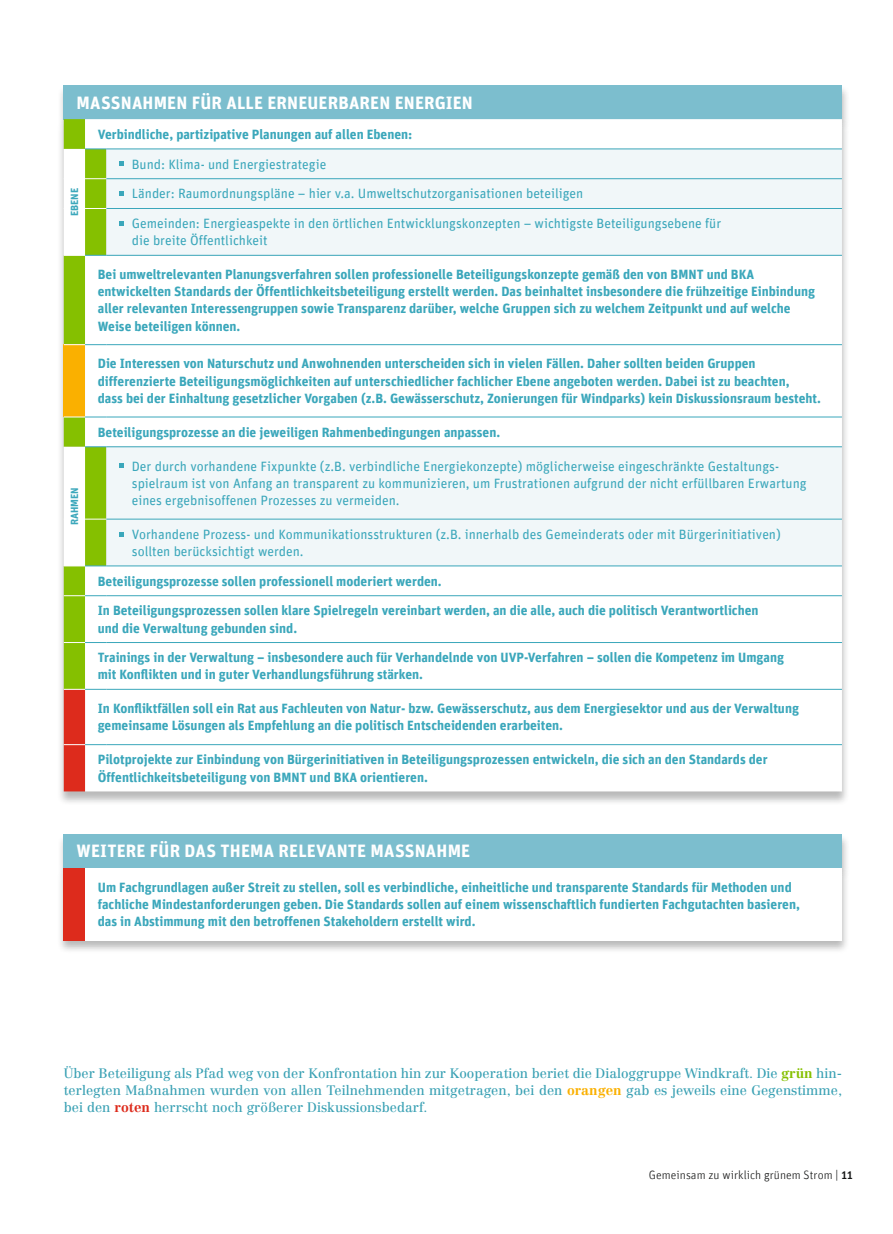
<style>
.page{position:relative;width:893px;height:1234px;background:#fff}
.page>*{position:absolute;margin:0;border:0;box-sizing:border-box;transform-origin:0 0}
.t1{font:700 18px "Unit";letter-spacing:.01em;color:#fff}
.t2{font:700 13.5px/17.2px "Unit";color:#3ba7bb}
.t3{font:13.5px/17.2px "Unit";color:#3ba7bb}
.t4{font:13.5px/17.2px "Centennial";color:#3aa1b4;text-align:justify}
.t5{font:300 12px "Unit";letter-spacing:.005em;color:#151616}
.t6{font:700 10.5px "Unit";color:#3ba7bb}
.s1{font-weight:700;color:#85c000}
.s2{font-weight:700;color:#fab000}
.s3{font-weight:700;color:#dd2b1c}
.s4{font-weight:500}
</style>
<div class="page">
<div style="left:57px;top:832px;width:793px;height:49px;background:#151616;opacity:.3"></div>
<div style="left:64px;top:833px;width:778px;height:34px;background:#7cbece"></div>
<div style="left:57px;top:84px;width:793px;height:49px;background:#151616;opacity:.3"></div>
<div style="left:64px;top:85px;width:778px;height:34px;background:#7cbece"></div>
<div style="left:57px;top:118px;width:793px;height:686px;background:#151616;opacity:.3"></div>
<svg style="left:106px;top:119px;width:736px;height:672px"></svg>
<svg style="left:106px;top:150px;width:736px;height:415px;fill:#f1f7f9"></svg>
<hr style="left:106px;top:149px;width:736px;height:1px;background:#3ba7bb">
<hr style="left:106px;top:446px;width:736px;height:1px;background:#3ba7bb">
<hr style="left:106px;top:178px;width:736px;height:1px;background:#3ba7bb">
<hr style="left:106px;top:208px;width:736px;height:1px;background:#3ba7bb">
<hr style="left:106px;top:255px;width:736px;height:1px;background:#3ba7bb">
<hr style="left:106px;top:518px;width:736px;height:1px;background:#3ba7bb">
<hr style="left:106px;top:565px;width:736px;height:1px;background:#3ba7bb">
<hr style="left:106px;top:344px;width:736px;height:1px;background:#3ba7bb">
<hr style="left:106px;top:416px;width:736px;height:1px;background:#3ba7bb">
<hr style="left:106px;top:595px;width:736px;height:1px;background:#3ba7bb">
<hr style="left:106px;top:642px;width:736px;height:1px;background:#3ba7bb">
<hr style="left:106px;top:689px;width:736px;height:1px;background:#3ba7bb">
<hr style="left:106px;top:744px;width:736px;height:1px;background:#3ba7bb">
<svg style="left:64px;top:119px;width:42px;height:672px"></svg>
<svg style="left:119px;top:161px;width:5px;height:5px"></svg>
<svg style="left:119px;top:191px;width:5px;height:5px"></svg>
<svg style="left:119px;top:221px;width:5px;height:4px"></svg>
<svg style="left:119px;top:463px;width:4px;height:5px"></svg>
<svg style="left:119px;top:532px;width:4px;height:4px"></svg>
<div style="left:57px;top:866px;width:793px;height:87px;background:#151616;opacity:.3"></div>
<div style="left:64px;top:867px;width:21px;height:73px;background:#dd2b1c"></div>
<div style="left:85px;top:867px;width:757px;height:73px;background:#fff"></div>
<h1 class="t1" style="left:77px;top:91px;width:398px">MASSNAHMEN FÜR ALLE ERNEUERBAREN ENERGIEN</h1>
<p class="t2" style="left:98px;top:125px;width:316px">Verbindliche, partizipative Planungen auf allen Ebenen:</p>
<p class="t3" style="left:132px;top:155px;width:196px">Bund: Klima- und Energiestrategie</p>
<p class="t3" style="left:132px;top:179px;width:591px;line-height:29.7px">Länder: Raumordnungspläne – hier v.a. Umweltschutzorganisationen beteiligen<br>Gemeinden: Energieaspekte in den örtlichen Entwicklungskonzepten – wichtigste Beteiligungsebene für</p>
<p class="t3" style="left:132px;top:232px;width:137px">die breite Öffentlichkeit</p>
<p class="t2" style="left:98px;top:265px;width:719px">Bei umweltrelevanten Planungsverfahren sollen professionelle Beteiligungskonzepte gemäß den von BMNT und BKA entwickelten Standards der Öffentlichkeitsbeteiligung erstellt werden. Das beinhaltet insbesondere die frühzeitige Einbindung aller relevanten Interessengruppen sowie Transparenz darüber, welche Gruppen sich zu welchem Zeitpunkt und auf welche Weise beteiligen können.</p>
<p class="t2" style="left:98px;top:355px;width:725px">Die Interessen von Naturschutz und Anwohnenden unterscheiden sich in vielen Fällen. Daher sollten beiden Gruppen differenzierte Beteiligungsmöglichkeiten auf unterschiedlicher fachlicher Ebene angeboten werden. Dabei ist zu beachten,<br>dass bei der Einhaltung gesetzlicher Vorgaben (z.B. Gewässerschutz, Zonierungen für Windparks) kein Diskussionsraum besteht.</p>
<p class="t2" style="left:98px;top:423px;width:404px">Beteiligungsprozesse an die jeweiligen Rahmenbedingungen anpassen.</p>
<p class="t3" style="left:132px;top:457px;width:676px">Der durch vorhandene Fixpunkte (z.B. verbindliche Energiekonzepte) möglicherweise eingeschränkte Gestaltungs&shy;spielraum ist von Anfang an transparent zu kommunizieren, um Frustrationen aufgrund der nicht erfüllbaren Erwartung eines ergebnisoffenen Prozesses zu vermeiden.</p>
<p class="t3" style="left:132px;top:525px;width:650px">Vorhandene Prozess- und Kommunikationsstrukturen (z.B. innerhalb des Gemeinderats oder mit Bürgerinitiativen) sollten berücksichtigt werden.</p>
<p class="t2" style="left:98px;top:565px;width:662px;line-height:29.7px">Beteiligungsprozesse sollen professionell moderiert werden.<br>In Beteiligungsprozessen sollen klare Spielregeln vereinbart werden, an die alle, auch die politisch Verantwortlichen</p>
<p class="t2" style="left:98px;top:612px;width:688px;line-height:29.5px">und die Verwaltung gebunden sind.<br>Trainings in der Verwaltung – insbesondere auch für Verhandelnde von UVP-Verfahren – sollen die Kompetenz im Umgang</p>
<p class="t2" style="left:98px;top:665px;width:327px">mit Konflikten und in guter Verhandlungsführung stärken.</p>
<p class="t2" style="left:98px;top:699px;width:703px">In Konfliktfällen soll ein Rat aus Fachleuten von Natur- bzw. Gewässerschutz, aus dem Energiesektor und aus der Verwaltung gemeinsame Lösungen als Empfehlung an die politisch Entscheidenden erarbeiten.</p>
<p class="t2" style="left:98px;top:750px;width:671px">Pilotprojekte zur Einbindung von Bürgerinitiativen in Beteiligungsprozessen entwickeln, die sich an den Standards der<br>Öffentlichkeitsbeteiligung von BMNT und BKA orientieren.</p>
<p class="t6" style="left:68px;top:216px;width:30px;rotate:-90deg">EBENE</p>
<p class="t6" style="left:68px;top:525px;width:39px;rotate:-90deg">RAHMEN</p>
<h1 class="t1" style="left:77px;top:840px;width:395px">WEITERE FÜR DAS THEMA RELEVANTE MASSNAHME</h1>
<p class="t2" style="left:98px;top:878px;width:704px">Um Fachgrundlagen außer Streit zu stellen, soll es verbindliche, einheitliche und transparente Standards für Methoden und fachliche Mindestanforderungen geben. Die Standards sollen auf einem wissenschaftlich fundierten Fachgutachten basieren, das in Abstimmung mit den betroffenen Stakeholdern erstellt wird.</p>
<p class="t4" style="left:64px;top:1064px;width:780px">Über Beteiligung als Pfad weg von der Konfrontation hin zur Kooperation beriet die Dialoggruppe Windkraft. Die <span class="s1">grün</span> hin&shy;terlegten Maßnahmen wurden von allen Teilnehmenden mitgetragen, bei den <span class="s2">orangen</span> gab es jeweils eine Gegenstimme, bei den <span class="s3">roten</span> herrscht noch größerer Diskussionsbedarf.</p>
<p class="t5" style="left:649px;top:1167px;width:205px">Gemeinsam zu wirklich grünem Strom | <span class="s4">11</span></p>
</div>
